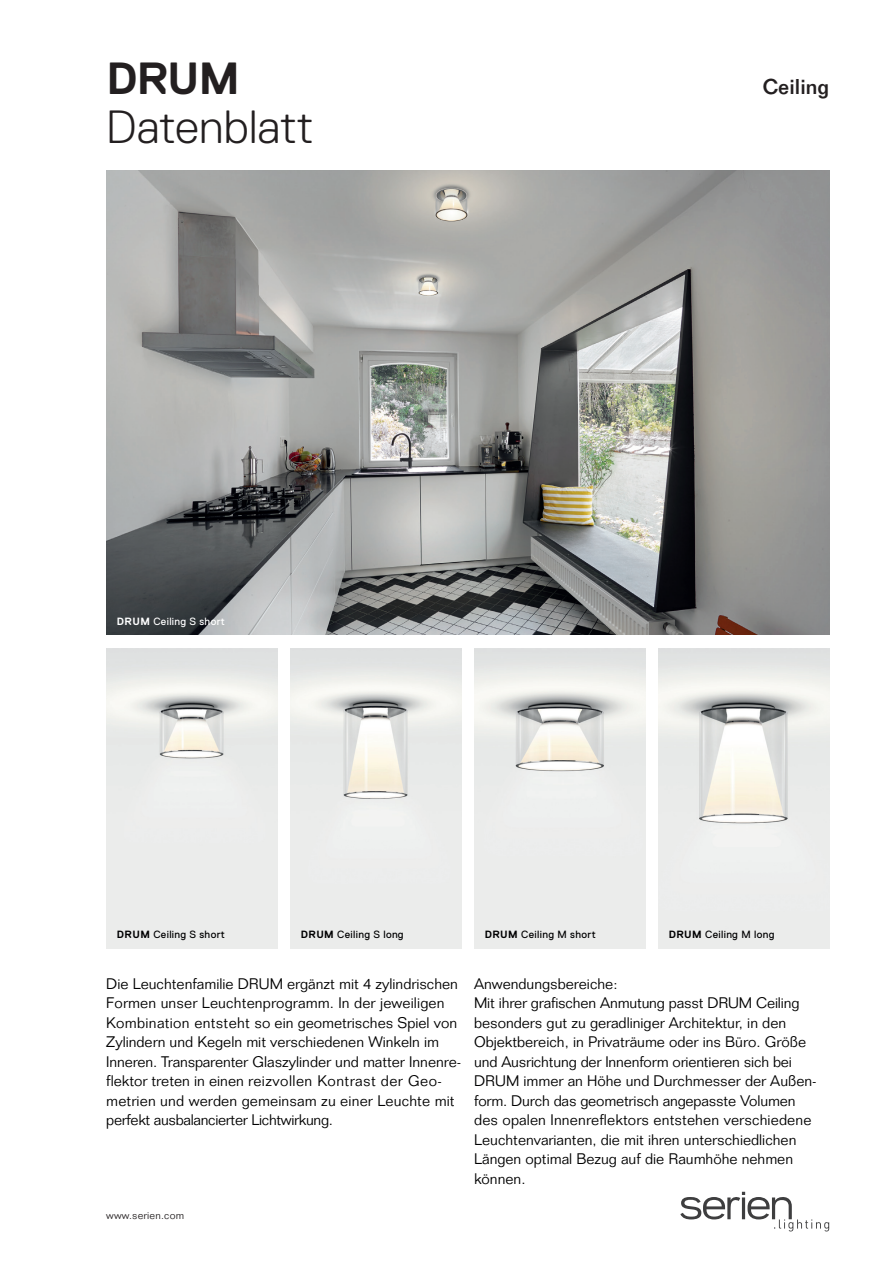
<style>
.page{position:relative;width:893px;height:1263px;background:#fff}
.page>*{position:absolute;margin:0;border:0;box-sizing:border-box;transform-origin:0 0}
.Header__Datenblatt{font:300 46.5px "Replica Pro";letter-spacing:.01em;color:#231f20}
.Header__Familie{font:700 45px "Replica Pro";color:#231f20}
.Header__Variante{font:500 21px "Folio Std";color:#231f20}
.Cover_Text{font:300 15px/19.5px "Folio Std";color:#000001}
.BU_schwarz{font:10.5px "Replica Pro";letter-spacing:.03em;color:#000001}
.BU_schwarz-2{font:10.5px "Replica Pro";letter-spacing:.03em;color:#fff}
.Tabelle_Text__linksb{font:300 10.5px "Folio Std";letter-spacing:.02em;color:#231f20}
.s1{font-weight:700}
</style>
<div class="page">
<img style="left:106px;top:648px;width:171px;height:300px">
<img style="left:106px;top:170px;width:723px;height:465px">
<svg style="left:680px;top:1192px;width:149px;height:39px"></svg>
<img style="left:658px;top:648px;width:171px;height:300px">
<img style="left:290px;top:648px;width:171px;height:300px">
<img style="left:474px;top:648px;width:171px;height:300px">
<p class="Header__Familie" style="left:107px;top:53px;width:135px">DRUM</p>
<p class="Header__Datenblatt" style="left:106px;top:101px;width:209px">Datenblatt</p>
<p class="BU_schwarz-2" style="left:117px;top:616px;width:109px"><span class="s1">DRUM</span> Ceiling S short</p>
<p class="Header__Variante" style="left:763px;top:74px;width:68px">Ceiling</p>
<p class="BU_schwarz" style="left:117px;top:928px;width:109px"><span class="s1">DRUM</span> Ceiling S short</p>
<p class="BU_schwarz" style="left:570px;top:928px;width:22px">long</p>
<p class="BU_schwarz" style="left:301px;top:928px;width:104px"><span class="s1">DRUM</span> Ceiling S long</p>
<p class="BU_schwarz" style="left:485px;top:928px;width:112px"><span class="s1">DRUM</span> Ceiling M short</p>
<p class="BU_schwarz" style="left:669px;top:928px;width:107px"><span class="s1">DRUM</span> Ceiling M long</p>
<p class="Cover_Text" style="left:106px;top:974px;width:357px">Die Leuchtenfamilie DRUM ergänzt mit 4 zylindrischen Formen unser Leuchtenprogramm. In der jeweiligen Kombination entsteht so ein geometrisches Spiel von Zylindern und Kegeln mit verschiedenen Winkeln im Inneren. Transparenter Glaszylinder und matter Innenre&shy;flektor treten in einen reizvollen Kontrast der Geo&shy;metrien und werden gemeinsam zu einer Leuchte mit perfekt ausbalancierter Lichtwirkung.</p>
<p class="Cover_Text" style="left:474px;top:974px;width:145px">Anwendungsbereiche:</p>
<p class="Cover_Text" style="left:474px;top:993px;width:344px">Mit ihrer grafischen Anmutung passt DRUM Ceiling besonders gut zu geradliniger Architektur, in den Objektbereich, in Privaträume oder ins Büro. Größe und Ausrichtung der Innenform orientieren sich bei DRUM immer an Höhe und Durchmesser der Außen&shy;form. Durch das geometrisch angepasste Volumen</p>
<p class="Cover_Text" style="left:474px;top:1110px;width:339px">des opalen Innenreflektors entstehen verschiedene Leuchtenvarianten, die mit ihren unterschiedlichen Längen optimal Bezug auf die Raumhöhe nehmen können.</p>
<p class="Tabelle_Text__linksb" style="left:106px;top:1209px;width:79px">www.serien.com</p>
</div>
